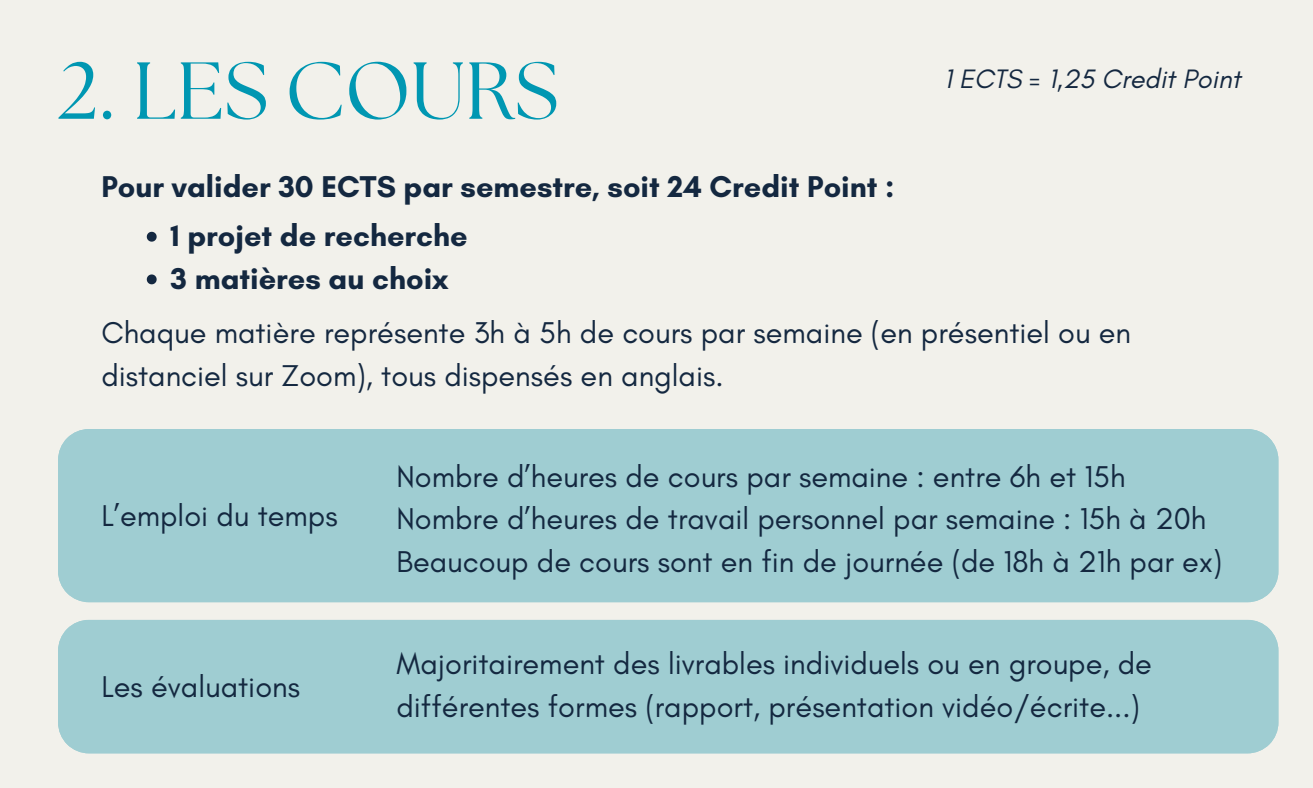
<style>
.page{position:relative;width:1313px;height:788px;background:#fff}
.page>*{position:absolute;margin:0;border:0;box-sizing:border-box;transform-origin:0 0}
.t1{font:80.5px "The Seasons";color:#0097b2}
.t2{font:30.62px/42.7px "Glacial Indifference";color:#142840}
.t3{font:700 30.62px/42.7px "Glacial Indifference";color:#142840}
.t4{font:italic 27.12px "Glacial Indifference";color:#142840}
</style>
<div class="page">
<div style="left:0;top:0;width:1312px;height:787px;background:#f2f1eb"></div>
<svg style="left:147px;top:232px;width:10px;height:9px"></svg>
<svg style="left:147px;top:274px;width:10px;height:10px"></svg>
<div style="left:58px;top:429px;width:1220px;height:173px;background:#9fcdd2"></div>
<div style="left:58px;top:619px;width:1220px;height:134px;background:#9fcdd2"></div>
<h1 class="t1" style="left:58px;top:54px;width:502px">2. LES COURS</h1>
<p class="t3" style="left:101px;top:165px;width:794px">Pour valider 30 ECTS par semestre, soit 24 Credit Point :</p>
<p class="t3" style="left:171px;top:214px;width:299px">1 projet de recherche<br>3 matières au choix</p>
<p class="t4" style="left:944px;top:62px;width:298px">1 ECTS = 1,25 Credit Point</p>
<p class="t2" style="left:101px;top:311px;width:1031px">Chaque matière représente 3h à 5h de cours par semaine (en présentiel ou en distanciel sur Zoom), tous dispensés en anglais.</p>
<p class="t2" style="left:101px;top:493px;width:238px">L’emploi du temps</p>
<p class="t2" style="left:101px;top:664px;width:200px">Les évaluations</p>
<p class="t2" style="left:396px;top:454px;width:827px">Nombre d’heures de cours par semaine : entre 6h et 15h<br>Nombre d’heures de travail personnel par semaine : 15h à 20h<br>Beaucoup de cours sont en fin de journée (de 18h à 21h par ex)</p>
<p class="t2" style="left:396px;top:641px;width:757px">Majoritairement des livrables individuels ou en groupe, de différentes formes (rapport, présentation vidéo/écrite...)</p>
</div>
